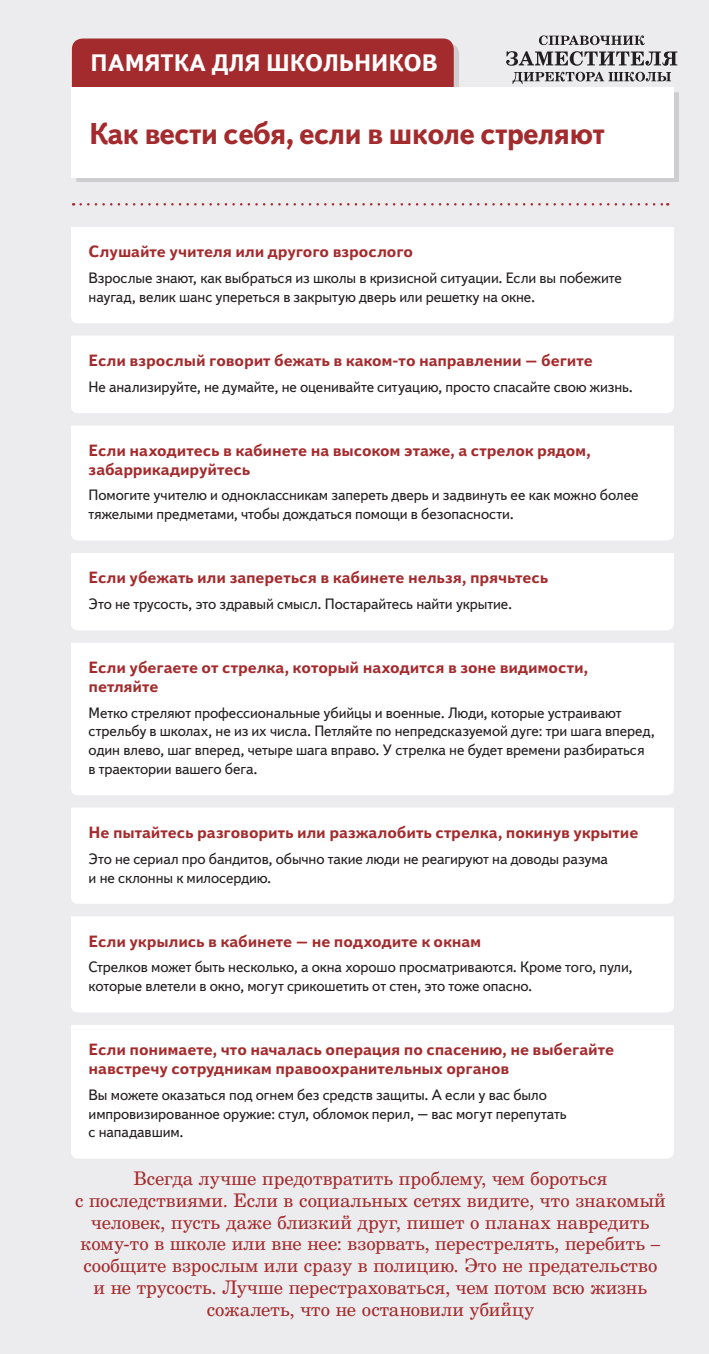
<style>
.page{position:relative;width:709px;height:1354px;background:#ececee}
.page>*{position:absolute;margin:0;border:0;box-sizing:border-box;transform-origin:0 0}
.t1{font:700 30px "Text Book C";letter-spacing:-.03em;color:#a42b2d}
.t2{font:700 23.75px "Text Book C";color:#fff}
.t3{font:18.75px/21.9px "Century Schlbk Cyr";color:#a42b2d;text-align:center}
.t4{font:700 16.25px/18.8px "Textbook New";letter-spacing:-.005em;color:#a42b2d}
.t5{font:15px/18.8px "Textbook New";letter-spacing:-.005em;color:#231f20}
</style>
<div class="page">
<svg style="left:81px;top:203px;width:587px;height:3px"></svg>
<div style="left:76px;top:44px;width:603px;height:138px;background:#231f20;opacity:.15"></div>
<div style="left:72px;top:39px;width:382px;height:67px;background:#a42b2d;border-radius:11px"></div>
<div style="left:71px;top:87px;width:603px;height:90px;background:#fff"></div>
<svg style="left:506px;top:35px;width:171px;height:49px"></svg>
<div style="left:71px;top:227px;width:603px;height:96px;background:#fff"></div>
<div style="left:71px;top:336px;width:603px;height:77px;background:#fff"></div>
<div style="left:71px;top:426px;width:603px;height:114px;background:#fff"></div>
<div style="left:71px;top:553px;width:603px;height:77px;background:#fff"></div>
<div style="left:71px;top:808px;width:603px;height:96px;background:#fff"></div>
<div style="left:71px;top:916px;width:603px;height:96px;background:#fff"></div>
<div style="left:71px;top:1025px;width:603px;height:133px;background:#fff"></div>
<div style="left:71px;top:643px;width:603px;height:152px;background:#fff"></div>
<h2 class="t2" style="left:90px;top:50px;width:348px">Памятка для школьников</h2>
<h1 class="t1" style="left:89px;top:116px;width:517px">Как вести себя, если в школе стреляют</h1>
<p class="t4" style="left:89px;top:242px;width:326px">Слушайте учителя или другого взрослого</p>
<p class="t5" style="left:89px;top:269px;width:535px">Взрослые знают, как выбраться из школы в кризисной ситуации. Если вы побежите наугад, велик шанс упереться в закрытую дверь или решетку на окне.</p>
<p class="t4" style="left:89px;top:351px;width:505px">Если взрослый говорит бежать в каком-то направлении – бегите</p>
<p class="t5" style="left:89px;top:377px;width:545px">Не анализируйте, не думайте, не оценивайте ситуацию, просто спасайте свою жизнь.</p>
<p class="t4" style="left:89px;top:441px;width:504px">Если находитесь в кабинете на высоком этаже, а стрелок рядом, забаррикадируйтесь</p>
<p class="t5" style="left:89px;top:486px;width:551px">Помогите учителю и одноклассникам запереть дверь и задвинуть ее как можно более тяжелыми предметами, чтобы дождаться помощи в безопасности.</p>
<p class="t4" style="left:89px;top:568px;width:461px">Если убежать или запереться в кабинете нельзя, прячьтесь</p>
<p class="t5" style="left:89px;top:594px;width:425px">Это не трусость, это здравый смысл. Постарайтесь найти укрытие.</p>
<p class="t4" style="left:89px;top:658px;width:501px">Если убегаете от стрелка, который находится в зоне видимости, петляйте</p>
<p class="t5" style="left:89px;top:703px;width:568px">Метко стреляют профессиональные убийцы и военные. Люди, которые устраивают стрельбу в школах, не из их числа. Петляйте по непредсказуемой дуге: три шага вперед, один влево, шаг вперед, четыре шага вправо. У стрелка не будет времени разбираться в траектории вашего бега.</p>
<p class="t4" style="left:89px;top:823px;width:551px">Не пытайтесь разговорить или разжалобить стрелка, покинув укрытие</p>
<p class="t5" style="left:89px;top:849px;width:521px">Это не сериал про бандитов, обычно такие люди не реагируют на доводы разума и не склонны к милосердию.</p>
<p class="t4" style="left:89px;top:931px;width:394px">Если укрылись в кабинете – не подходите к окнам</p>
<p class="t5" style="left:89px;top:958px;width:545px">Стрелков может быть несколько, а окна хорошо просматриваются. Кроме того, пули, которые влетели в окно, могут срикошетить от стен, это тоже опасно.</p>
<p class="t4" style="left:89px;top:1040px;width:527px">Если понимаете, что началась операция по спасению, не выбегайте навстречу сотрудникам правоохранительных органов</p>
<p class="t5" style="left:89px;top:1085px;width:479px">Вы можете оказаться под огнем без средств защиты. А если у вас было импровизированное оружие: стул, обломок перил, – вас могут перепутать с нападавшим.</p>
<p class="t3" style="left:75px;top:1166px;width:592px">Всегда лучше предотвратить проблему, чем бороться<br>с последствиями. Если в социальных сетях видите, что знакомый человек, пусть даже близкий друг, пишет о планах навредить кому-то в школе или вне нее: взорвать, перестрелять, перебить – сообщите взрослым или сразу в полицию. Это не предательство<br>и не трусость. Лучше перестраховаться, чем потом всю жизнь сожалеть, что не остановили убийцу</p>
</div>
